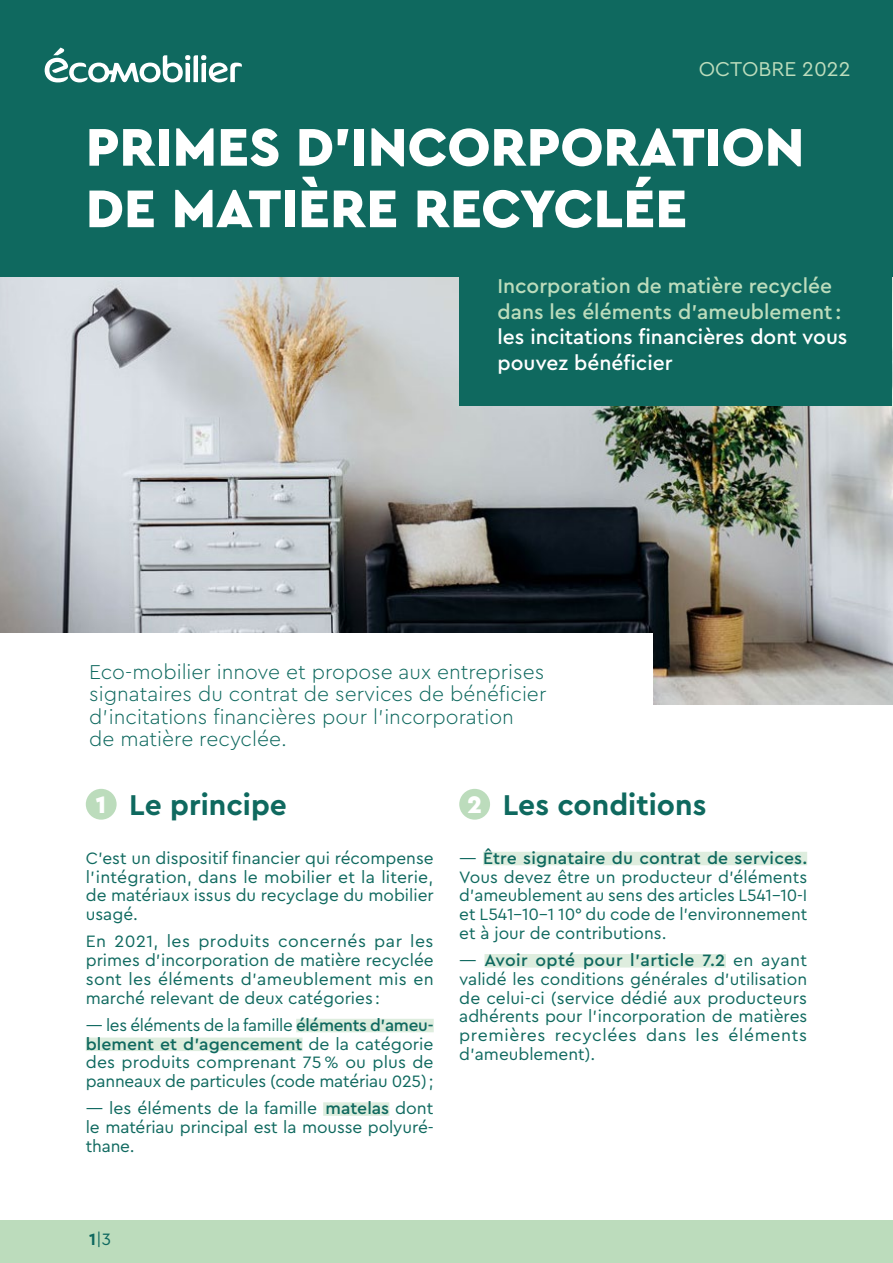
<style>
.page{position:relative;width:893px;height:1263px;background:#fff}
.page>*{position:absolute;margin:0;border:0;box-sizing:border-box;transform-origin:0 0}
.t1{font:900 55.5px/61.5px "Cera Pro";color:#fff}
.t2{font:700 30px "Cera Pro";color:#0f695f}
.t3{font:300 21px/22.5px "Cera Pro";color:#0f695f}
.t4{font:500 21px/25.5px "Cera Pro";color:#bcdcbc}
.t5{font:500 21px/25.5px "Cera Pro";color:#fff}
.t6{font:21px "Cera Pro";color:#bcdcbc}
.t7{font:17.25px/18.8px "Cera Pro";color:#0f695f;text-align:justify}
.s1{font-weight:900;font-size:25.05px;color:#fff}
.s2{font-weight:500}
.s3{font-weight:700}
</style>
<div class="page">
<img style="left:1px;top:276px;width:892px;height:428px">
<div style="left:0;top:0;width:893px;height:276px;background:#0f695f"></div>
<div style="left:459px;top:1px;width:433px;height:405px;background:#0f695f"></div>
<div style="left:296px;top:1019px;width:138px;height:13px;background:#deedde"></div>
<div style="left:86px;top:1037px;width:217px;height:14px;background:#deedde"></div>
<div style="left:323px;top:1102px;width:66px;height:14px;background:#deedde"></div>
<div style="left:86px;top:789px;width:31px;height:31px;background:#bcdcbc;border-radius:50%"></div>
<div style="left:483px;top:852px;width:324px;height:13px;background:#deedde"></div>
<div style="left:484px;top:954px;width:242px;height:13px;background:#deedde"></div>
<div style="left:459px;top:789px;width:31px;height:31px;background:#bcdcbc;border-radius:50%"></div>
<svg style="left:45px;top:48px;width:197px;height:35px"></svg>
<div style="left:0;top:633px;width:652px;height:143px;background:#fff"></div>
<div style="left:0;top:1220px;width:893px;height:43px;background:#bcdcbc"></div>
<p class="t6" style="left:699px;top:55px;width:153px">OCTOBRE 2022</p>
<h1 class="t1" style="left:86px;top:114px;width:720px">PRIMES D’INCORPORATION<br>DE MATIÈRE RECYCLÉE</h1>
<p class="t4" style="left:497px;top:273px;width:345px">Incorporation de matière recyclée dans les éléments d’ameublement :</p>
<p class="t5" style="left:497px;top:324px;width:351px">les incitations financières dont vous pouvez bénéficier</p>
<p class="t3" style="left:89px;top:660px;width:459px">Eco-mobilier innove et propose aux entreprises signataires du contrat de services de bénéficier d’incitations financières pour l’incorporation<br>de matière recyclée.</p>
<h2 class="t2" style="left:96px;top:785px;width:192px"><span class="s1">1</span> Le principe</h2>
<p class="t7" style="left:86px;top:848px;width:349px">C’est un dispositif financier qui récompense l’intégration, dans le mobilier et la literie, de matériaux issus du recyclage du mobilier usagé.</p>
<p class="t7" style="left:86px;top:931px;width:349px">En 2021, les produits concernés par les primes d’incorporation de matière recyclée sont les éléments d’ameublement mis en marché relevant de deux catégories :</p>
<p class="t7" style="left:86px;top:1015px;width:349px">— les éléments de la famille <span class="s2">éléments d’ameu&shy;blement et d’agencement</span> de la catégorie des produits comprenant 75 % ou plus de panneaux de particules (code matériau 025) ;</p>
<p class="t7" style="left:86px;top:1098px;width:349px">— les éléments de la famille <span class="s2">matelas</span> dont le matériau principal est la mousse polyuré&shy;thane.</p>
<h2 class="t2" style="left:467px;top:785px;width:241px"><span class="s1">2</span> Les conditions</h2>
<p class="t7" style="left:459px;top:848px;width:350px">— <span class="s2">Être signataire du contrat de services.<br></span>Vous devez être un producteur d’éléments d’ameublement au sens des articles L541-10-I et L541-10-1 10° du code de l’environnement et à jour de contributions.</p>
<p class="t7" style="left:459px;top:950px;width:350px">— <span class="s2">Avoir opté pour l’article 7.2</span> en ayant validé les conditions générales d’utilisation de celui-ci (service dédié aux producteurs adhérents pour l’incorporation de matières premières recyclées dans les éléments d’ameublement).</p>
<p class="t7" style="left:89px;top:1229px;width:23px"><span class="s3">1</span>|3</p>
</div>
